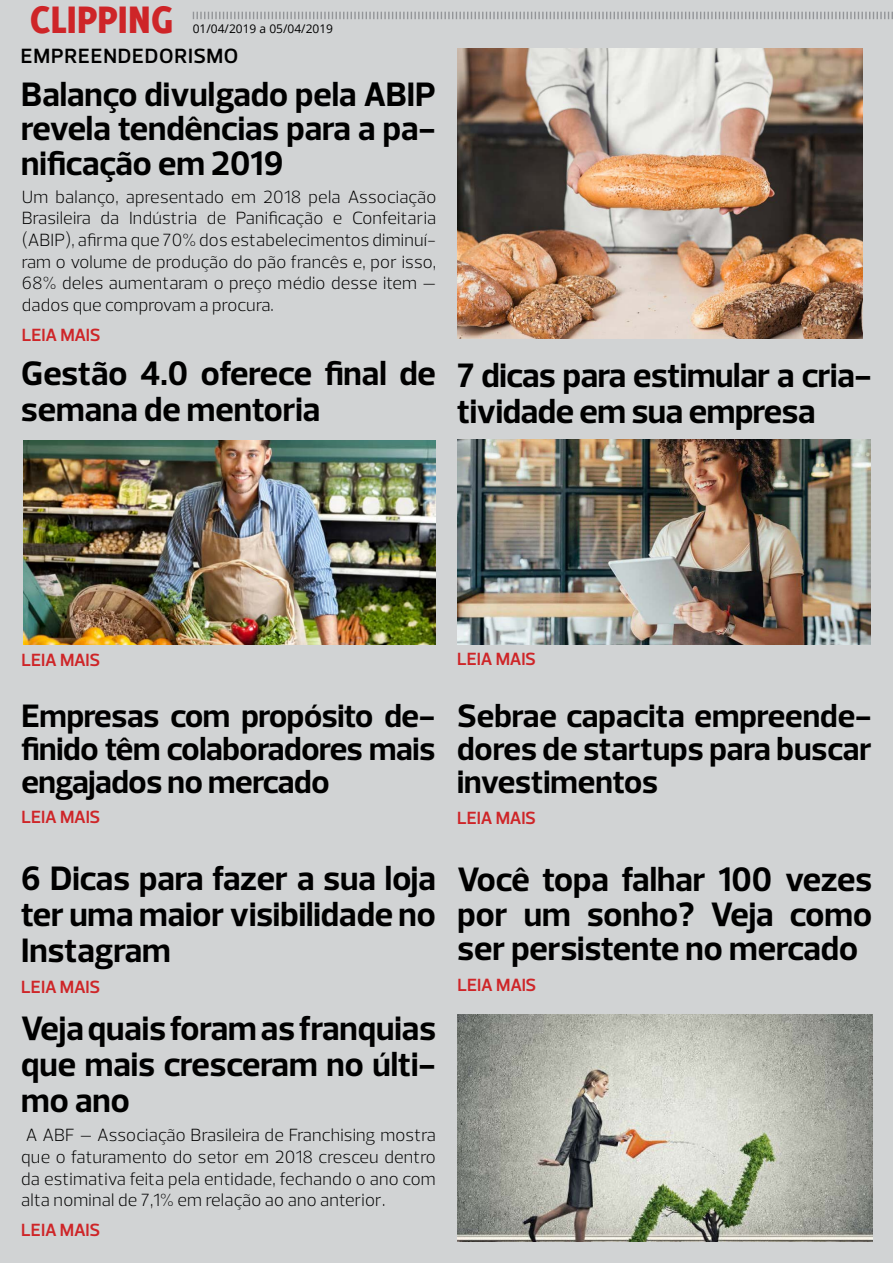
<style>
.page{position:relative;width:893px;height:1263px;background:#d1d3d4}
.page>*{position:absolute;margin:0;border:0;box-sizing:border-box;transform-origin:0 0}
.t1{font:800 42px "Delicious";color:#ce2528}
.t2{font:700 34.5px/36px "Prelo";color:#000;text-align:justify}
.t3{font:700 33px/33px "Prelo";letter-spacing:-.01em;color:#000;text-align:justify}
.t4{font:600 21px "Prelo";letter-spacing:.04em;color:#000}
.t5{font:300 18px/21.6px "Prelo";letter-spacing:.01em;color:#000;text-align:justify}
.t6{font:600 18px "Prelo";letter-spacing:-.015em;color:#ce2528}
.t7{font:12px "Open Sans";color:#000}
</style>
<div class="page">
<svg style="left:193px;top:12px;width:700px;height:7px"></svg>
<img style="left:457px;top:49px;width:405px;height:289px">
<img style="left:23px;top:440px;width:413px;height:204px">
<img style="left:457px;top:439px;width:413px;height:205px">
<img style="left:457px;top:1014px;width:415px;height:228px">
<h1 class="t1" style="left:30px;top:-5px;width:145px">CLIPPING</h1>
<p class="t7" style="left:193px;top:20px;width:142px">01/04/2019 a 05/04/2019</p>
<p class="t4" style="left:21px;top:43px;width:219px">EMPREENDEDORISMO</p>
<h2 class="t2" style="left:21px;top:77px;width:416px;line-height:34.5px">Balanço divulgado pela ABIP revela tendências para a pa&shy;nificação em 2019</h2>
<p class="t5" style="left:22px;top:186px;width:416px">Um balanço, apresentado em 2018 pela Associação Brasileira da Indústria de Panificação e Confeitaria (ABIP), afirma que 70% dos estabelecimentos diminuí&shy;ram o volume de produção do pão francês e, por isso, 68% deles aumentaram o preço médio desse item — dados que comprovam a procura.</p>
<p class="t6" style="left:22px;top:324px;width:80px">LEIA MAIS</p>
<h2 class="t2" style="left:21px;top:356px;width:416px">Gestão 4.0 oferece final de semana de mentoria</h2>
<h2 class="t2" style="left:457px;top:358px;width:416px">7 dicas para estimular a cria&shy;tividade em sua empresa</h2>
<p class="t6" style="left:21px;top:649px;width:80px">LEIA MAIS</p>
<h3 class="t3" style="left:21px;top:699px;width:415px">Empresas com propósito de&shy;finido têm colaboradores mais engajados no mercado</h3>
<p class="t6" style="left:21px;top:806px;width:80px">LEIA MAIS</p>
<h2 class="t2" style="left:21px;top:861px;width:416px">6 Dicas para fazer a sua loja ter uma maior visibilidade no Instagram</h2>
<p class="t6" style="left:21px;top:976px;width:80px">LEIA MAIS</p>
<h2 class="t2" style="left:21px;top:1011px;width:416px">Veja quais foram as franquias que mais cresceram no últi&shy;mo ano</h2>
<p class="t5" style="left:21px;top:1125px;width:416px">A ABF – Associação Brasileira de Franchising mostra que o faturamento do setor em 2018 cresceu dentro da estimativa feita pela entidade, fechando o ano com alta nominal de 7,1% em relação ao ano anterior.</p>
<p class="t6" style="left:21px;top:1219px;width:80px">LEIA MAIS</p>
<p class="t6" style="left:457px;top:648px;width:80px">LEIA MAIS</p>
<h3 class="t3" style="left:457px;top:699px;width:416px">Sebrae capacita empreende&shy;dores de startups para buscar investimentos</h3>
<p class="t6" style="left:457px;top:806px;width:80px">LEIA MAIS</p>
<h2 class="t2" style="left:457px;top:862px;width:416px;line-height:34.5px">Você topa falhar 100 vezes por um sonho? Veja como ser persistente no mercado</h2>
<p class="t6" style="left:457px;top:974px;width:80px">LEIA MAIS</p>
</div>
